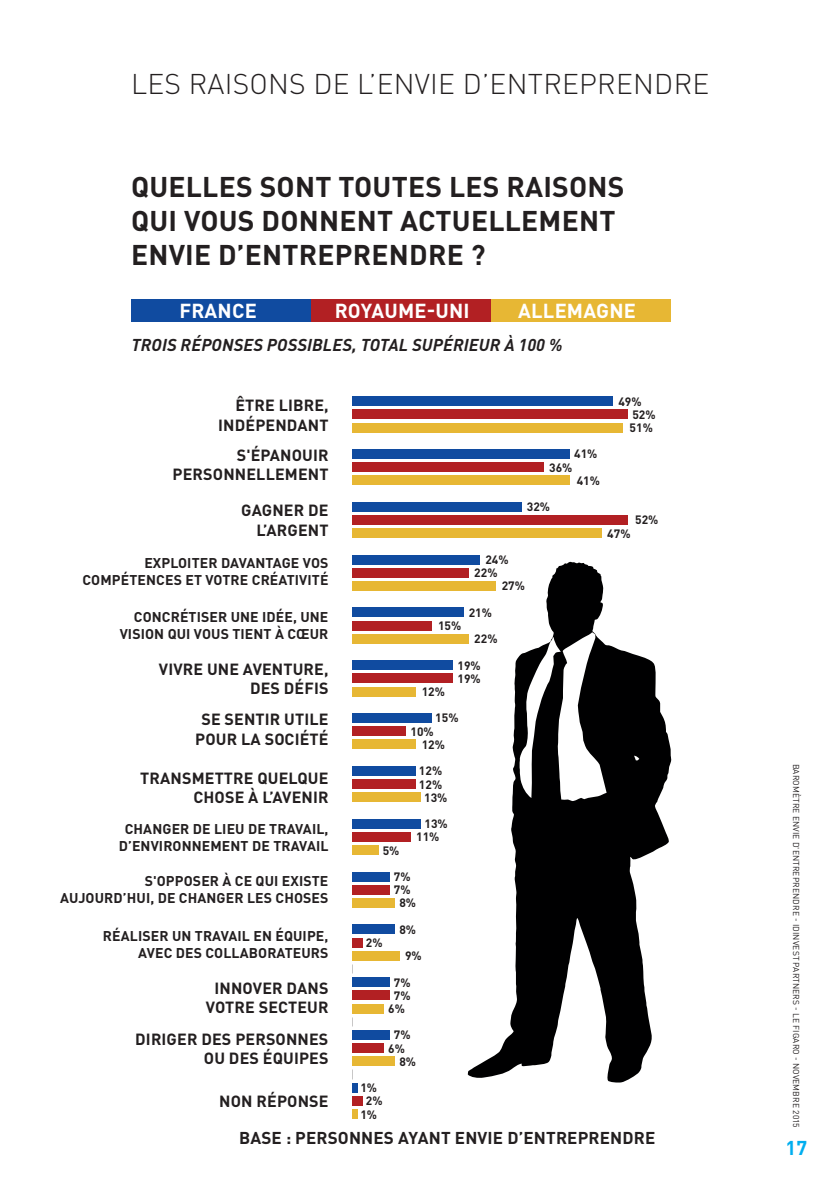
<style>
.page{position:relative;width:840px;height:1191px;background:#fff}
.page>*{position:absolute;margin:0;border:0;box-sizing:border-box;transform-origin:0 0}
.t1{font:700 28.2px/33.8px "DIN Pro";letter-spacing:.01em;color:#231f20}
.t2{font:300 28.2px "DIN Pro";letter-spacing:.01em;color:#231f20}
.t3{font:700 20px "DIN Pro";letter-spacing:.01em;color:#fff}
.t4{font:700 19.8px "DIN Pro";color:#00aeef}
.t5{font:italic 700 17px "DIN Pro";letter-spacing:.01em;color:#231f20}
.t6{font:700 17px "DIN Pro";letter-spacing:.01em;color:#231f20}
.t7{font:700 16px/19.2px "DIN Pro";letter-spacing:.01em;color:#231f20;text-align:right}
.t8{font:700 14px/16.8px "DIN Pro";letter-spacing:.01em;color:#231f20;text-align:right}
.t9{font:700 12px/13.2px "DIN Pro";color:#231f20}
.t10{font:8.4px "DIN Pro";letter-spacing:.01em;color:#231f20}
</style>
<div class="page">
<div style="left:491px;top:299px;width:179px;height:22px;background:#e7b734"></div>
<div style="left:311px;top:299px;width:180px;height:22px;background:#b22023"></div>
<div style="left:131px;top:299px;width:180px;height:22px;background:#104ba0"></div>
<div style="left:352px;top:396px;width:259px;height:10px;background:#104ba0"></div>
<div style="left:352px;top:409px;width:275px;height:10px;background:#b22023"></div>
<div style="left:352px;top:423px;width:270px;height:9px;background:#e7b734"></div>
<div style="left:352px;top:449px;width:217px;height:10px;background:#104ba0"></div>
<div style="left:352px;top:462px;width:190px;height:10px;background:#b22023"></div>
<div style="left:352px;top:475px;width:217px;height:10px;background:#e7b734"></div>
<div style="left:352px;top:502px;width:169px;height:9px;background:#104ba0"></div>
<div style="left:352px;top:515px;width:275px;height:10px;background:#b22023"></div>
<div style="left:352px;top:528px;width:249px;height:10px;background:#e7b734"></div>
<div style="left:352px;top:555px;width:127px;height:9px;background:#104ba0"></div>
<div style="left:352px;top:568px;width:116px;height:9px;background:#b22023"></div>
<div style="left:352px;top:581px;width:143px;height:10px;background:#e7b734"></div>
<div style="left:352px;top:607px;width:111px;height:10px;background:#104ba0"></div>
<div style="left:352px;top:621px;width:79px;height:9px;background:#b22023"></div>
<div style="left:352px;top:634px;width:116px;height:9px;background:#e7b734"></div>
<div style="left:352px;top:660px;width:100px;height:10px;background:#104ba0"></div>
<div style="left:352px;top:673px;width:100px;height:10px;background:#b22023"></div>
<div style="left:352px;top:687px;width:63px;height:9px;background:#e7b734"></div>
<div style="left:352px;top:713px;width:79px;height:10px;background:#104ba0"></div>
<div style="left:352px;top:726px;width:53px;height:10px;background:#b22023"></div>
<div style="left:352px;top:739px;width:63px;height:10px;background:#e7b734"></div>
<div style="left:352px;top:766px;width:63px;height:9px;background:#104ba0"></div>
<div style="left:352px;top:779px;width:63px;height:10px;background:#b22023"></div>
<div style="left:352px;top:792px;width:69px;height:10px;background:#e7b734"></div>
<div style="left:352px;top:819px;width:69px;height:9px;background:#104ba0"></div>
<div style="left:352px;top:832px;width:58px;height:9px;background:#b22023"></div>
<div style="left:352px;top:845px;width:26px;height:10px;background:#e7b734"></div>
<div style="left:352px;top:871px;width:37px;height:10px;background:#104ba0"></div>
<div style="left:352px;top:885px;width:37px;height:9px;background:#b22023"></div>
<div style="left:352px;top:898px;width:42px;height:9px;background:#e7b734"></div>
<div style="left:352px;top:924px;width:42px;height:10px;background:#104ba0"></div>
<div style="left:352px;top:937px;width:10px;height:10px;background:#b22023"></div>
<div style="left:352px;top:951px;width:47px;height:9px;background:#e7b734"></div>
<div style="left:352px;top:977px;width:37px;height:10px;background:#104ba0"></div>
<div style="left:352px;top:990px;width:37px;height:10px;background:#b22023"></div>
<div style="left:352px;top:1003px;width:31px;height:10px;background:#e7b734"></div>
<div style="left:352px;top:1030px;width:37px;height:9px;background:#104ba0"></div>
<div style="left:352px;top:1043px;width:31px;height:10px;background:#b22023"></div>
<div style="left:352px;top:1056px;width:42px;height:10px;background:#e7b734"></div>
<div style="left:352px;top:1083px;width:5px;height:9px;background:#104ba0"></div>
<div style="left:352px;top:1096px;width:10px;height:9px;background:#b22023"></div>
<div style="left:352px;top:1109px;width:5px;height:10px;background:#e7b734"></div>
<svg style="left:467px;top:562px;width:204px;height:521px"></svg>
<h1 class="t2" style="left:131px;top:73px;width:579px">LES RAISONS DE L’ENVIE D’ENTREPRENDRE</h1>
<h1 class="t1" style="left:131px;top:173px;width:494px">QUELLES SONT TOUTES LES RAISONS<br>QUI VOUS DONNENT ACTUELLEMENT<br>ENVIE D’ENTREPRENDRE ?</h1>
<h2 class="t3" style="left:179px;top:303px;width:79px">FRANCE</h2>
<h2 class="t3" style="left:334px;top:303px;width:136px">ROYAUME-UNI</h2>
<h2 class="t3" style="left:518px;top:303px;width:119px">ALLEMAGNE</h2>
<p class="t5" style="left:131px;top:339px;width:432px">TROIS RÉPONSES POSSIBLES, TOTAL SUPÉRIEUR À 100 %</p>
<p class="t7" style="left:218px;top:398px;width:112px">ÊTRE LIBRE,<br>INDÉPENDANT</p>
<p class="t7" style="left:172px;top:447px;width:157px">S'ÉPANOUIR<br>PERSONNELLEMENT</p>
<p class="t7" style="left:241px;top:502px;width:89px">GAGNER DE<br>L’ARGENT</p>
<p class="t8" style="left:83px;top:556px;width:247px">EXPLOITER DAVANTAGE VOS<br>COMPÉTENCES ET VOTRE CRÉATIVITÉ</p>
<p class="t9" style="left:629px;top:396px;width:27px;text-indent:-11px">49%<br>52%<br>51%</p>
<p class="t9" style="left:574px;top:449px;width:25px">41%</p>
<p class="t9" style="left:549px;top:462px;width:25px">36%</p>
<p class="t9" style="left:576px;top:475px;width:25px">41%</p>
<p class="t9" style="left:526px;top:501px;width:25px">32%</p>
<p class="t9" style="left:634px;top:515px;width:25px">52%</p>
<p class="t9" style="left:607px;top:528px;width:25px">47%</p>
<p class="t9" style="left:485px;top:554px;width:25px">24%</p>
<p class="t9" style="left:474px;top:567px;width:25px">22%</p>
<p class="t9" style="left:501px;top:581px;width:25px">27%</p>
<p class="t9" style="left:468px;top:607px;width:25px">21%</p>
<p class="t8" style="left:120px;top:610px;width:210px">CONCRÉTISER UNE IDÉE, UNE<br>VISION QUI VOUS TIENT À CŒUR</p>
<p class="t9" style="left:438px;top:620px;width:25px">15%</p>
<p class="t9" style="left:474px;top:633px;width:25px">22%</p>
<p class="t9" style="left:457px;top:660px;width:25px">19%<br>19%</p>
<p class="t7" style="left:159px;top:661px;width:171px">VIVRE UNE AVENTURE,<br>DES DÉFIS</p>
<p class="t7" style="left:195px;top:711px;width:135px;text-align:center">SE SENTIR UTILE<br>POUR LA SOCIÉTÉ</p>
<p class="t7" style="left:140px;top:770px;width:190px">TRANSMETTRE QUELQUE<br>CHOSE À L’AVENIR</p>
<p class="t8" style="left:119px;top:822px;width:211px;text-align:center">CHANGER DE LIEU DE TRAVAIL,<br>D’ENVIRONNEMENT DE TRAVAIL</p>
<p class="t8" style="left:60px;top:873px;width:270px">S'OPPOSER À CE QUI EXISTE<br>AUJOURD’HUI, DE CHANGER LES CHOSES</p>
<p class="t8" style="left:103px;top:929px;width:227px">RÉALISER UN TRAVAIL EN ÉQUIPE,<br>AVEC DES COLLABORATEURS</p>
<p class="t7" style="left:206px;top:980px;width:124px;text-align:center">INNOVER DANS<br>VOTRE SECTEUR</p>
<p class="t7" style="left:135px;top:1030px;width:195px">DIRIGER DES PERSONNES<br>OU DES ÉQUIPES</p>
<p class="t7" style="left:219px;top:1093px;width:111px">NON RÉPONSE</p>
<p class="t9" style="left:435px;top:680px;width:25px;line-height:26.4px;text-indent:-14px">12%<br>15%</p>
<p class="t9" style="left:421px;top:726px;width:25px;text-indent:-11px">10%<br>12%</p>
<p class="t9" style="left:418px;top:765px;width:30px;text-align:center">12%<br>12%<br>13%</p>
<p class="t9" style="left:416px;top:818px;width:33px;text-indent:8px">13%<br>11%</p>
<p class="t9" style="left:382px;top:845px;width:18px">5%</p>
<p class="t9" style="left:393px;top:871px;width:24px;text-align:center">7%<br>7%<br>8%</p>
<p class="t9" style="left:399px;top:924px;width:18px">8%</p>
<p class="t9" style="left:366px;top:937px;width:18px">2%</p>
<p class="t9" style="left:405px;top:950px;width:18px">9%</p>
<p class="t9" style="left:388px;top:977px;width:24px;text-align:center">7%<br>7%<br>6%</p>
<p class="t9" style="left:393px;top:1029px;width:18px">7%</p>
<p class="t9" style="left:388px;top:1043px;width:18px">6%</p>
<p class="t9" style="left:399px;top:1056px;width:18px">8%</p>
<p class="t9" style="left:360px;top:1082px;width:24px;text-align:center">1%<br>2%<br>1%</p>
<p class="t6" style="left:239px;top:1132px;width:417px">BASE : PERSONNES AYANT ENVIE D’ENTREPRENDRE</p>
<p class="t10" style="left:798px;top:763px;width:366px;rotate:90deg">BAROMÈTRE ENVIE D'ENTREPRENDRE - IDINVEST PARTNERS - LE FIGARO - NOVEMBRE 2015</p>
<h3 class="t4" style="left:785px;top:1141px;width:23px">17</h3>
</div>
